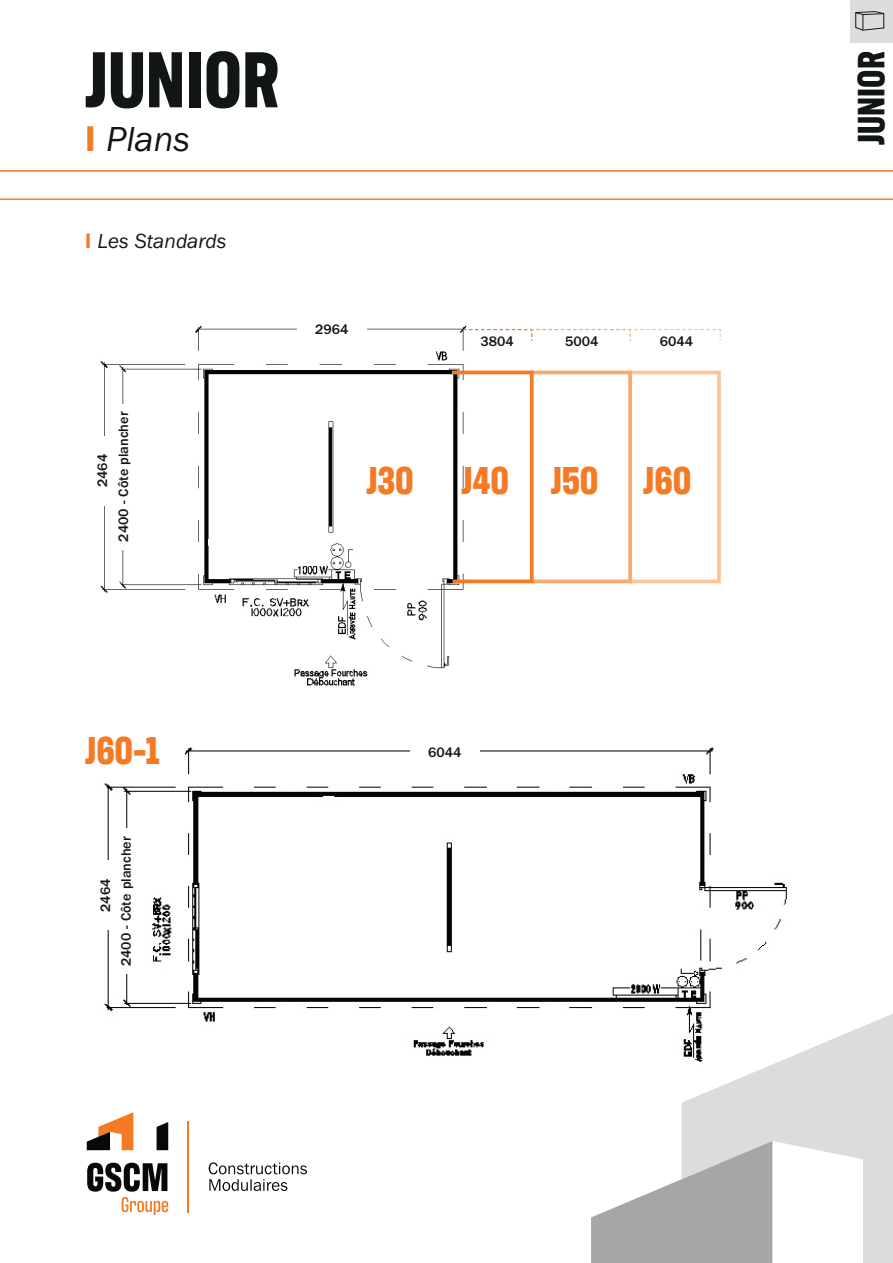
<style>
.page{position:relative;width:893px;height:1263px;background:#fff}
.page>*{position:absolute;margin:0;border:0;box-sizing:border-box;transform-origin:0 0}
.t1{font:700 81px "Antarctican Headline";color:#121617}
.t2{font:700 39.75px "Antarctican Headline";color:#f47a25}
.t3{font:700 39px "Antarctican Headline";color:#121617}
.t4{font:italic 36px "Franklin Gothic";color:#121617}
.t5{font:italic 21px "Franklin Gothic";color:#121617}
.t6{font:500 14.25px "Franklin Gothic";color:#121617}
.t7{font:600 6px "Franklin Gothic";color:#121617}
.s1{font-weight:600;font-style:normal;color:#f47a25}
</style>
<div class="page">
<div style="left:850px;top:0;width:43px;height:43px;background:#dcdcdb"></div>
<svg style="left:0;top:170px;width:893px;height:30px"></svg>
<hr style="left:187px;top:1121px;width:1px;height:92px;background:#f47a25">
<svg style="left:157px;top:1122px;width:11px;height:28px"></svg>
<svg style="left:209px;top:1162px;width:98px;height:29px"></svg>
<svg style="left:87px;top:1163px;width:81px;height:52px"></svg>
<svg style="left:87px;top:1112px;width:46px;height:38px"></svg>
<svg style="left:682px;top:1014px;width:211px;height:249px;fill:#dcdcdb"></svg>
<svg style="left:591px;top:1141px;width:181px;height:122px"></svg>
<svg style="left:855px;top:11px;width:29px;height:20px"></svg>
<img style="left:100px;top:325px;width:367px;height:361px">
<svg style="left:448px;top:369px;width:273px;height:216px"></svg>
<svg style="left:463px;top:328px;width:258px;height:14px"></svg>
<div style="left:297px;top:319px;width:69px;height:20px;background:#fff"></div>
<div style="left:92px;top:436px;width:20px;height:69px;background:#fff"></div>
<div style="left:112px;top:404px;width:22px;height:145px;background:#fff"></div>
<img style="left:104px;top:747px;width:687px;height:318px">
<div style="left:95px;top:861px;width:20px;height:69px;background:#fff"></div>
<div style="left:115px;top:829px;width:21px;height:145px;background:#fff"></div>
<div style="left:410px;top:741px;width:69px;height:20px;background:#fff"></div>
<p class="t1" style="left:85px;top:21px;width:196px">JUNIOR</p>
<p class="t4" style="left:85px;top:119px;width:107px"><span class="s1">I</span> Plans</p>
<p class="t5" style="left:85px;top:229px;width:143px"><span class="s1">I</span> Les Standards</p>
<p class="t6" style="left:95px;top:487px;width:35px;rotate:-90deg">2464</p>
<p class="t6" style="left:115px;top:542px;width:131px;rotate:-90deg">2400 - Côte plancher</p>
<p class="t6" style="left:315px;top:321px;width:35px">2964</p>
<p class="t6" style="left:480px;top:333px;width:35px">3804</p>
<p class="t6" style="left:565px;top:333px;width:35px">5004</p>
<p class="t6" style="left:660px;top:333px;width:35px">6044</p>
<p class="t2" style="left:366px;top:452px;width:49px">J30</p>
<p class="t2" style="left:461px;top:452px;width:49px">J40</p>
<p class="t2" style="left:551px;top:452px;width:49px">J50</p>
<p class="t2" style="left:643px;top:452px;width:50px">J60</p>
<p class="t2" style="left:85px;top:721px;width:76px">J60-1</p>
<p class="t6" style="left:97px;top:912px;width:35px;rotate:-90deg">2464</p>
<p class="t6" style="left:118px;top:966px;width:131px;rotate:-90deg">2400 - Côte plancher</p>
<p class="t6" style="left:428px;top:744px;width:35px">6044</p>
<p class="t3" style="left:843px;top:145px;width:95px;rotate:-90deg">JUNIOR</p>
<p class="t7" style="left:846px;top:72px;width:33px">EN FRANCE</p>
</div>
